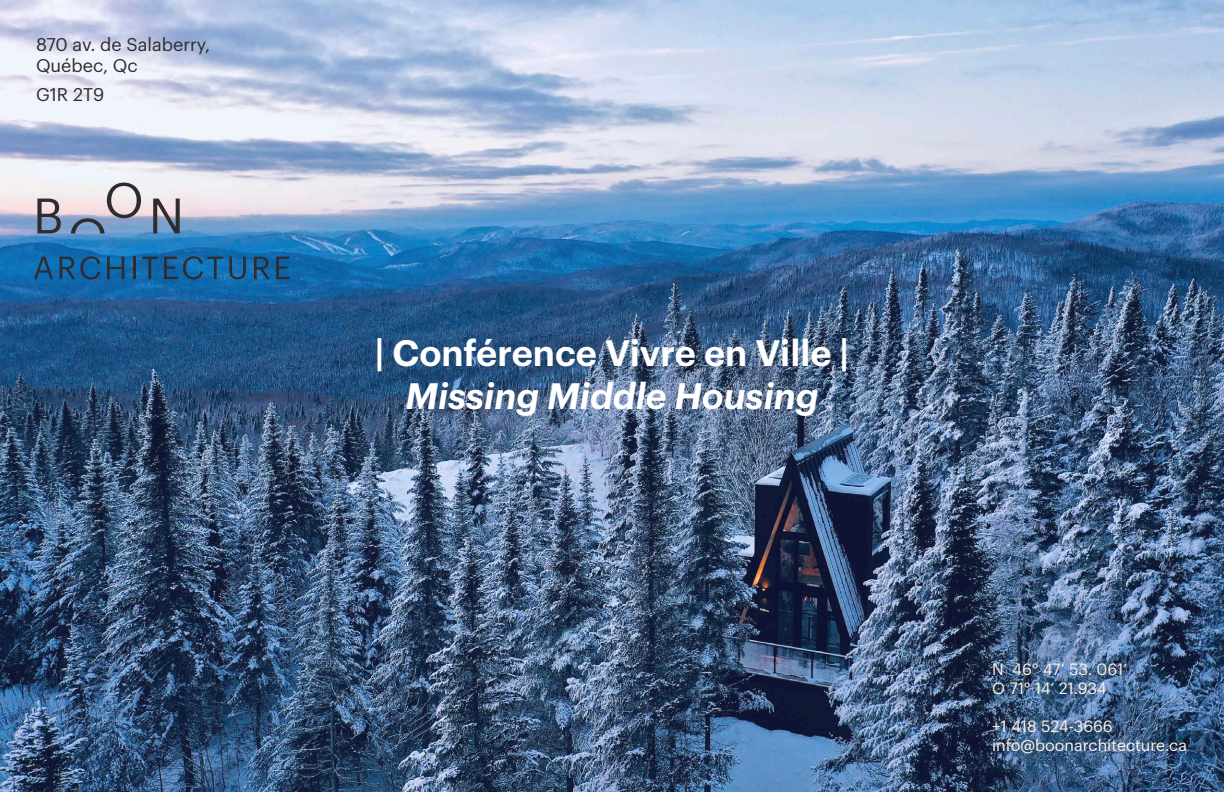
<style>
.page{position:relative;width:1224px;height:792px;background:#fff}
.page>*{position:absolute;margin:0;border:0;box-sizing:border-box;transform-origin:0 0}
.t1{font:600 36px "Graphik";color:#fff}
.t2{font:italic 600 36px "Graphik";color:#fff}
.Texte{font:18px "Graphik";color:#2c2b2d}
.t3{font:16px "Graphik";color:#fdf1e2}
</style>
<div class="page">
<img style="left:0;top:0;width:1224px;height:792px">
<svg style="left:37px;top:199px;width:24px;height:34px"></svg>
<svg style="left:153px;top:199px;width:27px;height:34px"></svg>
<svg style="left:71px;top:183px;width:70px;height:51px"></svg>
<svg style="left:34px;top:257px;width:19px;height:22px"></svg>
<svg style="left:60px;top:256px;width:40px;height:23px"></svg>
<svg style="left:107px;top:257px;width:17px;height:22px"></svg>
<hr style="left:133px;top:257px;width:2px;height:22px;background:#2e2c2e">
<svg style="left:142px;top:257px;width:16px;height:22px"></svg>
<svg style="left:164px;top:256px;width:59px;height:23px"></svg>
<svg style="left:229px;top:257px;width:17px;height:22px"></svg>
<svg style="left:254px;top:257px;width:16px;height:22px"></svg>
<svg style="left:276px;top:257px;width:14px;height:22px"></svg>
<p class="Texte" style="left:36px;top:31px;width:176px">870 av. de Salaberry,</p>
<p class="Texte" style="left:36px;top:52px;width:103px">Québec, Qc</p>
<p class="Texte" style="left:36px;top:81px;width:70px">G1R 2T9</p>
<p class="t1" style="left:375px;top:325px;width:476px">| Conférence Vivre en Ville |</p>
<p class="t2" style="left:405px;top:368px;width:415px">Missing Middle Housing</p>
<p class="t3" style="left:992px;top:657px;width:137px">N 46° 47’ 53. 061’</p>
<p class="t3" style="left:992px;top:676px;width:116px">O 71° 14’ 21.934</p>
<p class="t3" style="left:992px;top:714px;width:122px">+1 418 524-3666</p>
<p class="t3" style="left:992px;top:734px;width:196px">info@boonarchitecture.ca</p>
</div>
